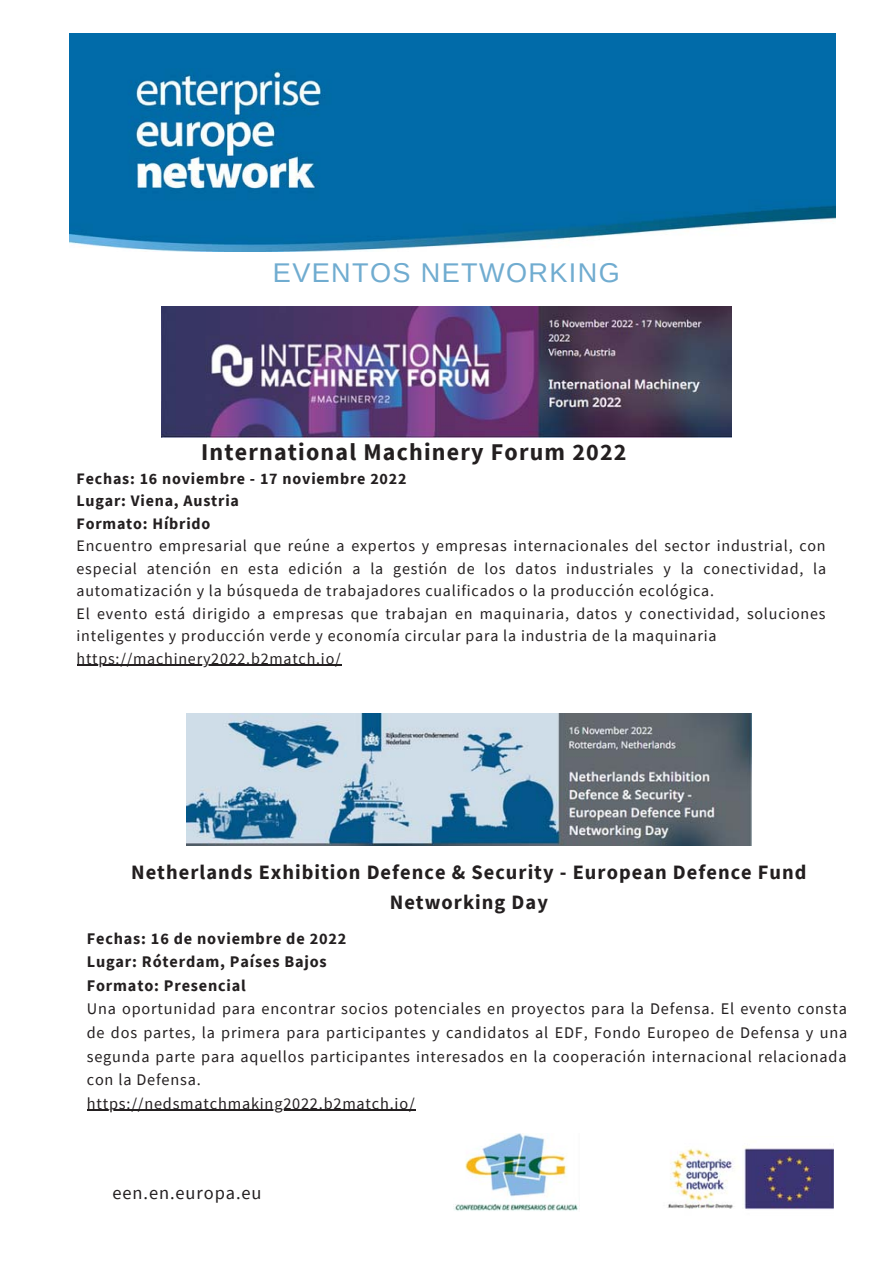
<style>
.page{position:relative;width:893px;height:1263px;background:#fff}
.page>*{position:absolute;margin:0;border:0;box-sizing:border-box;transform-origin:0 0}
.t1{font:27.15px "Arimo";letter-spacing:.05em;color:#70acd0}
.t2{font:700 24px "Source Sans Pro";letter-spacing:.05em;color:#231f20}
.t3{font:700 20.4px/29.7px "Source Sans Pro";letter-spacing:.05em;color:#231f20;text-align:center}
.t4{font:18.45px "Source Sans Pro";letter-spacing:.05em;color:#231f20}
.t5{font:16.2px/23.5px "Source Sans Pro";letter-spacing:.05em;color:#231f20}
.t6{font:700 16.2px/23.5px "Source Sans Pro";letter-spacing:.05em;color:#231f20}
.t7{font:16.05px/22.5px "Source Sans Pro";letter-spacing:.05em;color:#231f20}
.t8{font:700 16.05px/22.5px "Source Sans Pro";letter-spacing:.05em;color:#231f20}
</style>
<div class="page">
<img style="left:69px;top:34px;width:766px;height:218px">
<img style="left:453px;top:1134px;width:126px;height:77px">
<img style="left:667px;top:1146px;width:166px;height:64px">
<img style="left:162px;top:306px;width:569px;height:132px">
<img style="left:187px;top:714px;width:564px;height:131px">
<hr style="left:77px;top:665px;width:264px;height:1px;background:#231f20">
<hr style="left:87px;top:1110px;width:328px;height:1px;background:#231f20">
<h1 class="t1" style="left:273px;top:258px;width:348px">EVENTOS NETWORKING</h1>
<h2 class="t2" style="left:201px;top:437px;width:427px">International Machinery Forum 2022</h2>
<p class="t8" style="left:77px;top:467px;width:331px">Fechas: 16 noviembre - 17 noviembre 2022<br>Lugar: Viena, Austria<br>Formato: Híbrido</p>
<p class="t7" style="left:77px;top:534px;width:751px">Encuentro empresarial que reúne a expertos y empresas internacionales del sector industrial, con especial atención en esta edición a la gestión de los datos industriales y la conectividad, la automatización y la búsqueda de trabajadores cualificados o la producción ecológica.<br>El evento está dirigido a empresas que trabajan en maquinaria, datos y conectividad, soluciones inteligentes y producción verde y economía circular para la industria de la maquinaria https://machinery2022.b2match.io/</p>
<p class="t3" style="left:131px;top:857px;width:677px">Netherlands Exhibition Defence &amp; Security - European Defence Fund<br>Networking Day</p>
<p class="t6" style="left:87px;top:926px;width:261px">Fechas: 16 de noviembre de 2022<br>Lugar: Róterdam, Países Bajos<br>Formato: Presencial</p>
<p class="t5" style="left:87px;top:997px;width:762px">Una oportunidad para encontrar socios potenciales en proyectos para la Defensa. El evento consta de dos partes, la primera para participantes y candidatos al EDF, Fondo Europeo de Defensa y una segunda parte para aquellos participantes interesados en la cooperación internacional relacionada con la Defensa.<br>https://nedsmatchmaking2022.b2match.io/</p>
<p class="t4" style="left:112px;top:1181px;width:151px">een.en.europa.eu</p>
</div>
